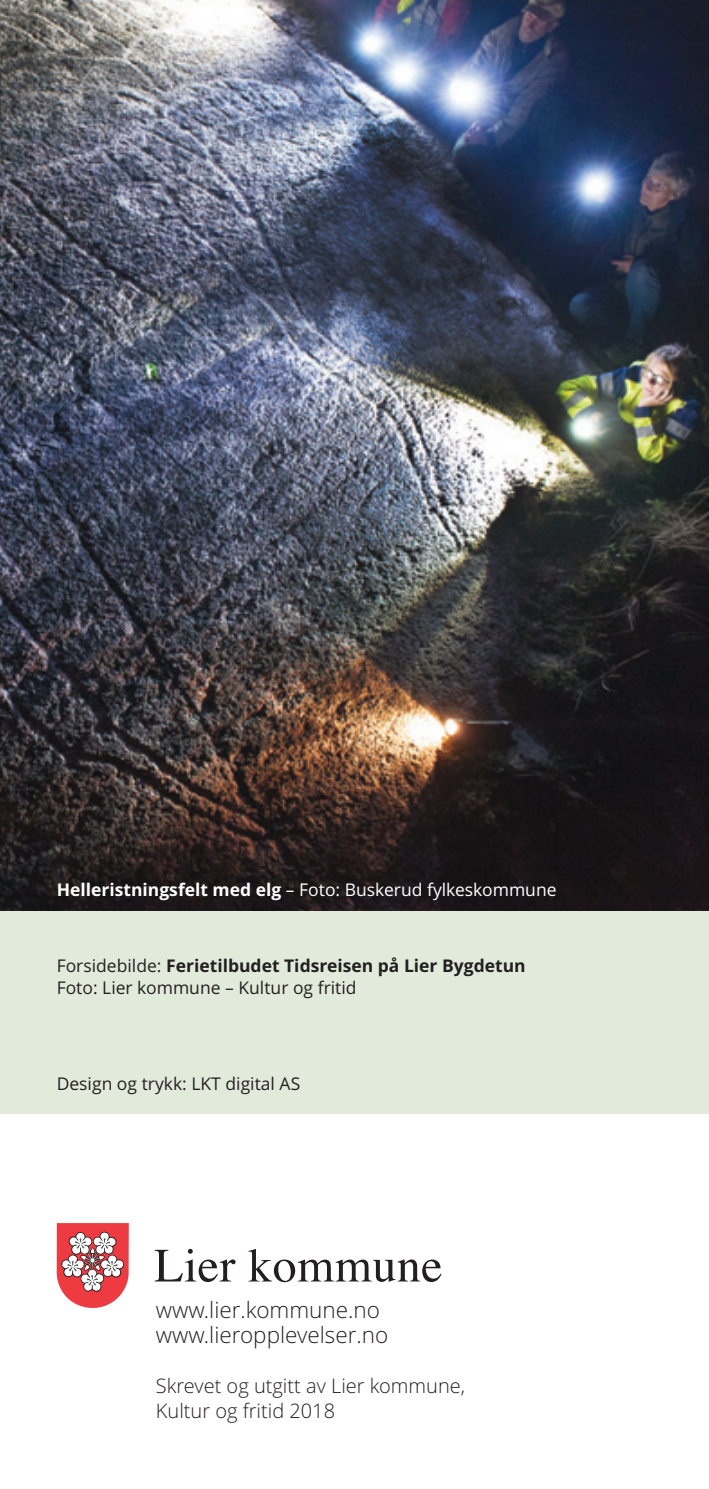
<style>
.page{position:relative;width:709px;height:1489px;background:#fff}
.page>*{position:absolute;margin:0;border:0;box-sizing:border-box;transform-origin:0 0}
.t1{font:300 22.5px/25px "Open Sans";color:#231f20}
.t2{font:300 20px/25px "Open Sans";color:#231f20}
.t3{font:17.5px/22.5px "Open Sans";color:#231f20}
.t4{font:17.5px "Open Sans";color:#fff}
.s1{font-weight:700}
</style>
<div class="page">
<div style="left:0;top:546px;width:709px;height:567px;background:#e2ebdb"></div>
<img style="left:0;top:0;width:709px;height:910px">
<svg style="left:57px;top:1223px;width:72px;height:84px"></svg>
<svg style="left:155px;top:1248px;width:80px;height:33px"></svg>
<svg style="left:248px;top:1249px;width:193px;height:33px"></svg>
<p class="t4" style="left:57px;top:882px;width:501px"><span class="s1">Helleristningsfelt med elg</span> – Foto: Buskerud fylkeskommune</p>
<p class="t3" style="left:57px;top:956px;width:470px">Forsidebilde: <span class="s1">Ferietilbudet Tidsreisen på Lier Bygdetun<br></span>Foto: Lier kommune – Kultur og fritid</p>
<p class="t3" style="left:57px;top:1074px;width:245px">Design og trykk: LKT digital AS</p>
<p class="t1" style="left:156px;top:1299px;width:234px">www.lier.kommune.no www.lieropplevelser.no</p>
<p class="t2" style="left:156px;top:1374px;width:310px">Skrevet og utgitt av Lier kommune,<br>Kultur og fritid 2018</p>
</div>
